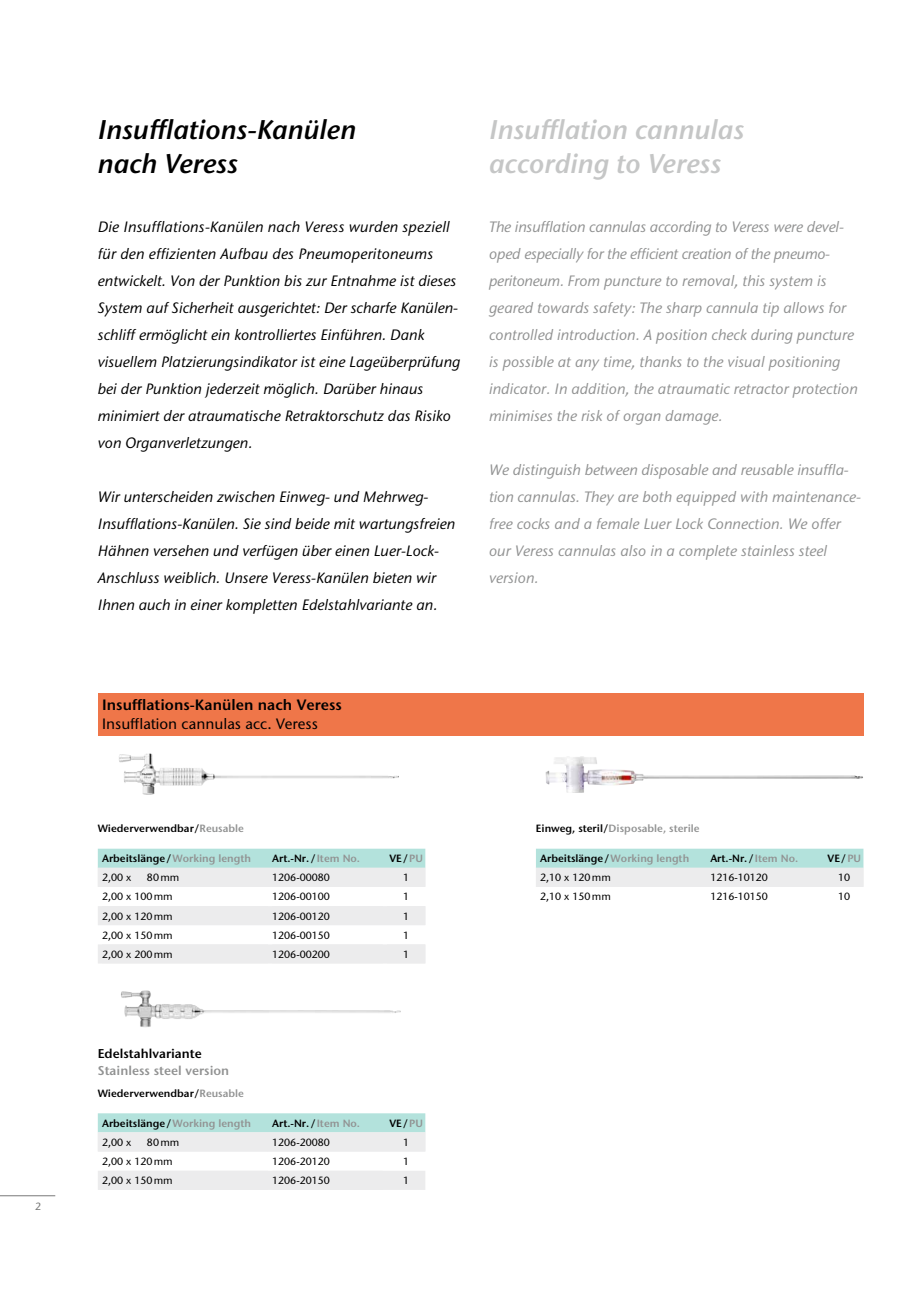
<style>
.page{position:relative;width:906px;height:1289px;background:#fff}
.page>*{position:absolute;margin:0;border:0;box-sizing:border-box;transform-origin:0 0}
.t1{font:italic 600 27px/34.5px "Stone Sans ITC Pro";color:#c5c6c6}
.t2{font:italic 600 27px/34.5px "Stone Sans ITC Pro";color:#000}
.Text1{font:italic 500 15px/27px "Stone Sans ITC Std";color:#000}
.t3{font:italic 500 15px/27px "Stone Sans ITC Std";color:#919292}
.t4{font:600 15px "Stone Sans ITC Pro";color:#000}
.t5{font:500 15px "Stone Sans ITC Std";color:#000}
.t6{font:600 12.75px "Stone Sans ITC Pro";color:#919292}
.t7{font:600 12.75px "Stone Sans ITC Pro";color:#000}
.t8{font:500 10.5px "Stone Sans ITC Std";color:#000}
.t9{font:600 10.5px "Stone Sans ITC Pro";color:#000}
.t10{font:600 10.5px "Stone Sans ITC Pro";color:#919292}
.t11{font:500 10.5px "Stone Sans ITC Std";color:#787978}
.s1{color:#919292}
.s2{color:#000}
</style>
<div class="page">
<img style="left:119px;top:754px;width:280px;height:41px">
<img style="left:545px;top:756px;width:318px;height:37px">
<img style="left:121px;top:990px;width:280px;height:37px">
<div style="left:98px;top:693px;width:765px;height:43px;background:#ef7649"></div>
<svg style="left:98px;top:848px;width:327px;height:115px"></svg>
<div style="left:98px;top:867px;width:170px;height:19px;background:#ececed"></div>
<div style="left:268px;top:867px;width:115px;height:19px;background:#ececed"></div>
<div style="left:383px;top:867px;width:42px;height:19px;background:#ececed"></div>
<div style="left:102px;top:906px;width:166px;height:18px;background:#ececed"></div>
<div style="left:272px;top:906px;width:111px;height:18px;background:#ececed"></div>
<div style="left:387px;top:906px;width:38px;height:18px;background:#ececed"></div>
<div style="left:102px;top:944px;width:166px;height:19px;background:#ececed"></div>
<div style="left:272px;top:944px;width:111px;height:19px;background:#ececed"></div>
<div style="left:387px;top:944px;width:38px;height:19px;background:#ececed"></div>
<svg style="left:98px;top:1113px;width:327px;height:76px"></svg>
<div style="left:98px;top:1132px;width:170px;height:19px;background:#ececed"></div>
<div style="left:268px;top:1132px;width:115px;height:19px;background:#ececed"></div>
<div style="left:383px;top:1132px;width:42px;height:19px;background:#ececed"></div>
<div style="left:102px;top:1170px;width:166px;height:19px;background:#ececed"></div>
<div style="left:272px;top:1170px;width:111px;height:19px;background:#ececed"></div>
<svg style="left:536px;top:848px;width:327px;height:39px;background:#b8e3de"></svg>
<div style="left:536px;top:867px;width:170px;height:19px;background:#ececed"></div>
<div style="left:706px;top:867px;width:115px;height:19px;background:#ececed"></div>
<div style="left:821px;top:867px;width:42px;height:19px;background:#ececed"></div>
<hr style="left:0;top:1195px;width:55px;height:1px;background:#787978">
<p class="t11" style="left:35px;top:1199px;width:8px">2</p>
<p class="t2" style="left:98px;top:113px;width:260px">Insufflations-Kanülen nach Veress</p>
<p class="t1" style="left:489px;top:113px;width:257px">Insufflation cannulas according to Veress</p>
<p class="Text1" style="left:98px;top:213px;width:364px">Die Insufflations-Kanülen nach Veress wurden speziell für den effizienten Aufbau des Pneumoperitoneums entwickelt. Von der Punktion bis zur Entnahme ist dieses System auf Sicherheit ausgerichtet: Der scharfe Kanülen&shy;schliff ermöglicht ein kontrolliertes Einführen. Dank visuellem Platzierungsindikator ist eine Lageüberprüfung bei der Punktion jederzeit möglich. Darüber hinaus minimiert der atraumatische Retraktorschutz das Risiko von Organverletzungen.</p>
<p class="Text1" style="left:98px;top:483px;width:359px">Wir unterscheiden zwischen Einweg- und Mehrweg-Insufflations-Kanülen. Sie sind beide mit wartungsfreien Hähnen versehen und verfügen über einen Luer-Lock-Anschluss weiblich. Unsere Veress-Kanülen bieten wir Ihnen auch in einer kompletten Edelstahlvariante an.</p>
<p class="t3" style="left:489px;top:213px;width:370px">The insufflation cannulas according to Veress were devel&shy;oped especially for the efficient creation of the pneumo&shy;peritoneum. From puncture to removal, this system is geared towards safety: The sharp cannula tip allows for controlled introduction. A position check during puncture is possible at any time, thanks to the visual positioning indicator. In addition, the atraumatic retractor protection minimises the risk of organ damage.</p>
<p class="t3" style="left:489px;top:456px;width:373px">We distinguish between disposable and reusable insuffla&shy;tion cannulas. They are both equipped with maintenance&shy;free cocks and a female Luer Lock Connection. We offer our Veress cannulas also in a complete stainless steel version.</p>
<p class="t4" style="left:102px;top:695px;width:241px">Insufflations-Kanülen nach Veress</p>
<p class="t5" style="left:102px;top:714px;width:217px">Insufflation cannulas acc. Veress</p>
<p class="t9" style="left:98px;top:821px;width:148px">Wiederverwendbar/<span class="s1">Reusable</span></p>
<p class="t9" style="left:102px;top:851px;width:151px">Arbeitslänge/<span class="s1">Working length</span></p>
<p class="t9" style="left:272px;top:851px;width:89px">Art.-Nr. / <span class="s1">Item No.</span></p>
<p class="t9" style="left:389px;top:851px;width:35px">VE/<span class="s1">PU</span></p>
<p class="t8" style="left:102px;top:871px;width:31px">2,00 x</p>
<p class="t8" style="left:147px;top:871px;width:34px">80mm</p>
<p class="t8" style="left:272px;top:871px;width:59px">1206-00080</p>
<p class="t8" style="left:403px;top:871px;width:8px">1</p>
<p class="t8" style="left:102px;top:890px;width:72px">2,00 x 100mm</p>
<p class="t8" style="left:272px;top:890px;width:59px">1206-00100</p>
<p class="t8" style="left:403px;top:890px;width:8px">1</p>
<p class="t8" style="left:102px;top:909px;width:72px">2,00 x 120mm</p>
<p class="t8" style="left:272px;top:909px;width:59px">1206-00120</p>
<p class="t8" style="left:403px;top:909px;width:8px">1</p>
<p class="t8" style="left:102px;top:928px;width:72px">2,00 x 150mm</p>
<p class="t8" style="left:272px;top:928px;width:59px">1206-00150</p>
<p class="t8" style="left:403px;top:928px;width:8px">1</p>
<p class="t8" style="left:102px;top:947px;width:72px">2,00 x 200mm</p>
<p class="t8" style="left:272px;top:947px;width:59px">1206-00200</p>
<p class="t8" style="left:403px;top:947px;width:8px">1</p>
<p class="t7" style="left:98px;top:1045px;width:105px">Edelstahlvariante</p>
<p class="t6" style="left:98px;top:1062px;width:133px">Stainless steel version</p>
<p class="t9" style="left:98px;top:1086px;width:148px">Wiederverwendbar/<span class="s1">Reusable</span></p>
<p class="t9" style="left:102px;top:1116px;width:151px">Arbeitslänge/<span class="s1">Working length</span></p>
<p class="t9" style="left:272px;top:1116px;width:89px">Art.-Nr. / <span class="s1">Item No.</span></p>
<p class="t9" style="left:389px;top:1116px;width:35px">VE/<span class="s1">PU</span></p>
<p class="t8" style="left:102px;top:1135px;width:31px">2,00 x</p>
<p class="t8" style="left:147px;top:1135px;width:34px">80mm</p>
<p class="t8" style="left:272px;top:1135px;width:59px">1206-20080</p>
<p class="t8" style="left:403px;top:1135px;width:8px">1</p>
<p class="t8" style="left:102px;top:1154px;width:72px">2,00 x 120mm</p>
<p class="t8" style="left:272px;top:1154px;width:59px">1206-20120</p>
<p class="t8" style="left:403px;top:1154px;width:8px">1</p>
<p class="t8" style="left:102px;top:1173px;width:72px">2,00 x 150mm</p>
<p class="t8" style="left:272px;top:1173px;width:59px">1206-20150</p>
<p class="t8" style="left:403px;top:1173px;width:8px">1</p>
<p class="t10" style="left:536px;top:821px;width:165px"><span class="s2">Einweg, steril/</span>Disposable, sterile</p>
<p class="t9" style="left:540px;top:851px;width:151px">Arbeitslänge/<span class="s1">Working length</span></p>
<p class="t9" style="left:710px;top:851px;width:89px">Art.-Nr. / <span class="s1">Item No.</span></p>
<p class="t9" style="left:827px;top:851px;width:35px">VE/<span class="s1">PU</span></p>
<p class="t8" style="left:540px;top:871px;width:72px">2,10 x 120mm</p>
<p class="t8" style="left:710px;top:871px;width:59px">1216-10120</p>
<p class="t8" style="left:838px;top:871px;width:14px">10</p>
<p class="t8" style="left:540px;top:890px;width:72px">2,10 x 150mm</p>
<p class="t8" style="left:710px;top:890px;width:59px">1216-10150</p>
<p class="t8" style="left:838px;top:890px;width:14px">10</p>
</div>
